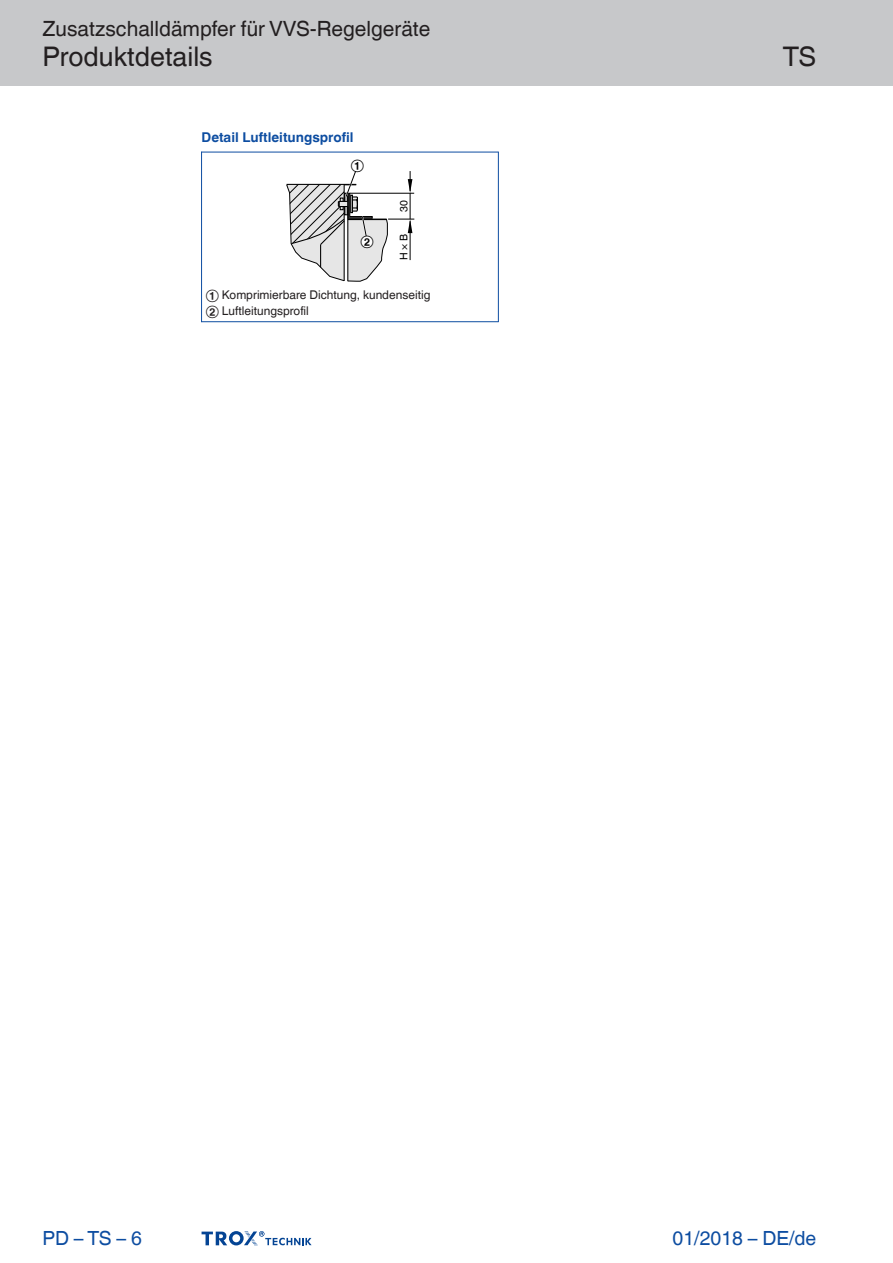
<style>
.page{position:relative;width:893px;height:1263px;background:#fff}
.page>*{position:absolute;margin:0;border:0;box-sizing:border-box;transform-origin:0 0}
.Navigation_2{font:27px "TROX Helvetica";color:#231f20}
.Navigation_3{font:27px "TROX Helvetica";color:#231f20}
.Navigation_1{font:21px "TROX Helvetica";color:#231f20}
.date{font:19.5px "TROX Helvetica";color:#0d4da1}
.pagina_li-re{font:19.5px "TROX Helvetica";color:#0d4da1}
.Standard_oben_links{font:700 13.5px "TROX Helvetica";color:#0d4da1}
._30_graphic_index{font:12px "TROX Helvetica";color:#231f20}
.Update_OIDs{font:12px "TROX Helvetica";color:#000}
.Update_OIDs-2{font:10.5px "TROX Helvetica";color:#000}
</style>
<div class="page">
<div style="left:0;top:0;width:893px;height:85px;background:#c7c8ca"></div>
<svg style="left:202px;top:1231px;width:110px;height:15px"></svg>
<svg style="left:286px;top:171px;width:128px;height:111px"></svg>
<hr style="left:201px;top:152px;width:1px;height:170px;background:#0d4da1">
<hr style="left:498px;top:152px;width:1px;height:170px;background:#0d4da1">
<hr style="left:201px;top:152px;width:297px;height:1px;background:#0d4da1">
<hr style="left:201px;top:321px;width:297px;height:1px;background:#0d4da1">
<p class="Navigation_1" style="left:43px;top:17px;width:389px">Zusatzschalldämpfer für VVS-Regelgeräte</p>
<p class="Navigation_2" style="left:43px;top:41px;width:172px">Produktdetails</p>
<p class="Standard_oben_links" style="left:202px;top:130px;width:154px">Detail Luftleitungsprofil</p>
<p class="Update_OIDs" style="left:351px;top:157px;width:15px">①</p>
<p class="Update_OIDs" style="left:360px;top:234px;width:15px">②</p>
<p class="Update_OIDs-2" style="left:398px;top:212px;width:13px;rotate:-90deg">30</p>
<p class="Update_OIDs-2" style="left:398px;top:260px;width:28px;rotate:-90deg">H ×B</p>
<p class="_30_graphic_index" style="left:206px;top:288px;width:226px">① Komprimierbare Dichtung, kundenseitig</p>
<p class="_30_graphic_index" style="left:206px;top:303px;width:105px">② Luftleitungsprofil</p>
<p class="Navigation_3" style="left:783px;top:41px;width:35px">TS</p>
<p class="pagina_li-re" style="left:43px;top:1227px;width:101px">PD – TS – 6</p>
<p class="date" style="left:673px;top:1227px;width:145px">01/2018 – DE/de</p>
</div>
